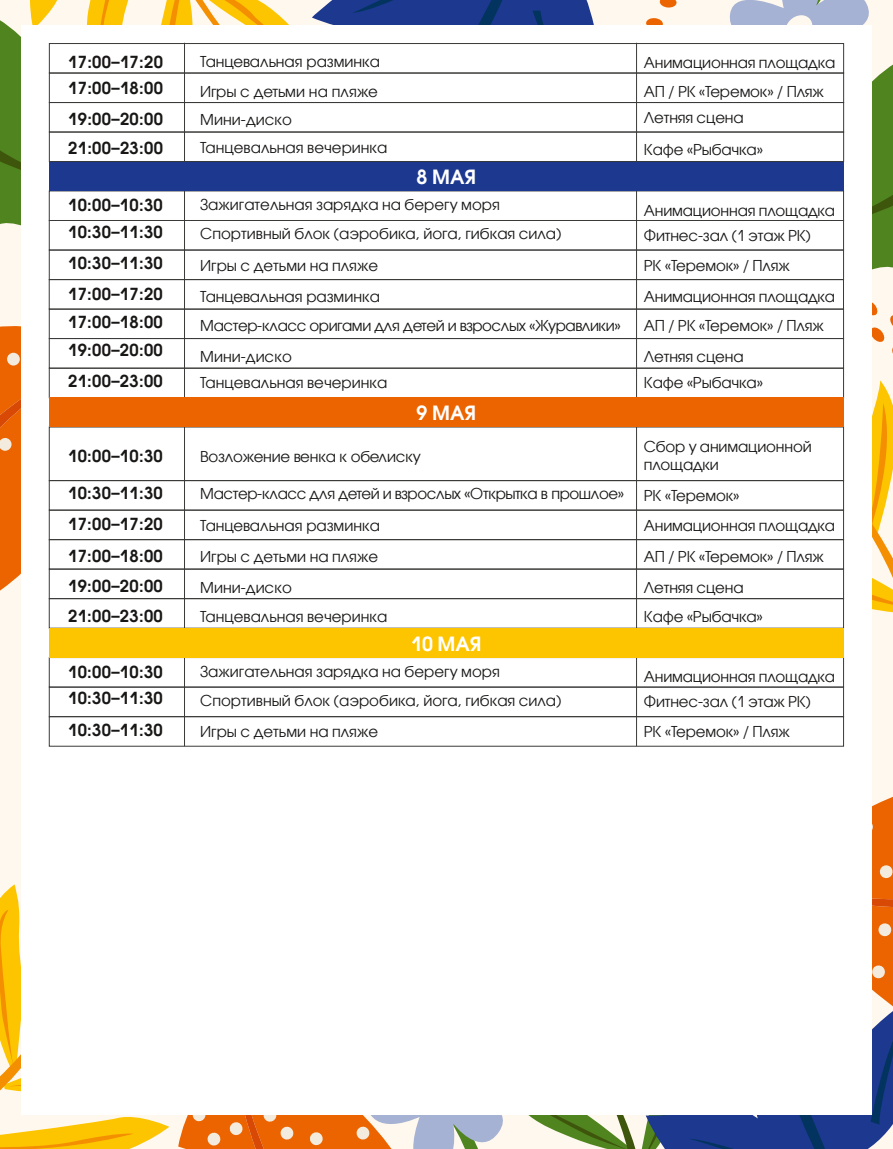
<style>
.page{position:relative;width:893px;height:1149px;background:#fff}
.page>*{position:absolute;margin:0;border:0;box-sizing:border-box;transform-origin:0 0}
.t1{font:700 19.5px "Avant Garde Gothic C";color:#fff}
.t2{font:700 16.5px "Avant Garde Gothic C";letter-spacing:.02em;color:#181716}
.t3{font:15px/29px "Avant Garde Gothic C";letter-spacing:-.01em;color:#181716}
.t4{font:15px "Avant Garde Gothic C";letter-spacing:-.03em;color:#181716}
</style>
<div class="page">
<svg style="left:0;top:187px;width:21px;height:91px;background:#b7c99a"></svg>
<svg style="left:0;top:325px;width:21px;height:268px;background:#ed6d0f"></svg>
<svg style="left:0;top:351px;width:21px;height:81px;background:#e96102"></svg>
<svg style="left:0;top:438px;width:12px;height:12px"></svg>
<div style="left:7px;top:352px;width:13px;height:13px;background:#f3ebde;border-radius:50%"></div>
<svg style="left:872px;top:762px;width:21px;height:82px;background:#f5ac74"></svg>
<svg style="left:872px;top:819px;width:2px;height:14px"></svg>
<div style="left:300px;top:1115px;width:56px;height:33px;background:#ec6400"></div>
<svg style="left:309px;top:1131px;width:14px;height:14px"></svg>
<svg style="left:872px;top:322px;width:21px;height:336px;background:#fcd579"></svg>
<svg style="left:0;top:790px;width:300px;height:358px;background:#f9c059"></svg>
<svg style="left:659px;top:0;width:18px;height:8px"></svg>
<svg style="left:646px;top:18px;width:17px;height:7px"></svg>
<svg style="left:508px;top:0;width:116px;height:25px;background:#6e7db1"></svg>
<svg style="left:532px;top:11px;width:42px;height:14px"></svg>
<svg style="left:0;top:0;width:508px;height:187px;background:#9a9e78"></svg>
<svg style="left:872px;top:110px;width:21px;height:212px;background:#8aa861"></svg>
<svg style="left:872px;top:178px;width:21px;height:53px"></svg>
<svg style="left:356px;top:844px;width:537px;height:304px;background:#84818c"></svg>
<svg style="left:726px;top:0;width:167px;height:110px;background:#bbc5c5"></svg>
<div style="left:21px;top:26px;width:851px;height:1088px;background:#fff"></div>
<hr style="left:636px;top:43px;width:1px;height:703px;background:#3a3a39">
<hr style="left:184px;top:43px;width:1px;height:703px;background:#3a3a39">
<div style="left:49px;top:220px;width:795px;height:30px;border:1px solid #3a3a39"></div>
<div style="left:49px;top:250px;width:795px;height:30px;border:1px solid #3a3a39"></div>
<div style="left:49px;top:279px;width:795px;height:30px;border:1px solid #3a3a39"></div>
<div style="left:49px;top:309px;width:795px;height:29px;border:1px solid #3a3a39"></div>
<div style="left:49px;top:338px;width:795px;height:30px;border:1px solid #3a3a39"></div>
<div style="left:49px;top:368px;width:795px;height:30px;border:1px solid #3a3a39"></div>
<div style="left:49px;top:161px;width:794px;height:30px;background:#1c388f"></div>
<div style="left:49px;top:480px;width:795px;height:30px;border:1px solid #3a3a39"></div>
<div style="left:49px;top:510px;width:795px;height:29px;border:1px solid #3a3a39"></div>
<div style="left:49px;top:539px;width:795px;height:30px;border:1px solid #3a3a39"></div>
<div style="left:49px;top:568px;width:795px;height:30px;border:1px solid #3a3a39"></div>
<div style="left:49px;top:598px;width:795px;height:30px;border:1px solid #3a3a39"></div>
<div style="left:49px;top:397px;width:794px;height:30px;background:#ec6400"></div>
<div style="left:49px;top:686px;width:795px;height:30px;border:1px solid #3a3a39"></div>
<div style="left:49px;top:716px;width:795px;height:30px;border:1px solid #3a3a39"></div>
<div style="left:49px;top:627px;width:794px;height:30px;background:#fdc400"></div>
<div style="left:49px;top:43px;width:795px;height:30px;border:1px solid #3a3a39"></div>
<div style="left:49px;top:73px;width:795px;height:30px;border:1px solid #3a3a39"></div>
<div style="left:49px;top:102px;width:795px;height:30px;border:1px solid #3a3a39"></div>
<div style="left:49px;top:132px;width:795px;height:30px;border:1px solid #3a3a39"></div>
<p class="t2" style="left:68px;top:51px;width:96px">17:00–17:20</p>
<p class="t3" style="left:200px;top:47px;width:181px">Танцевальная разминка</p>
<p class="t3" style="left:644px;top:48px;width:193px">Анимационная площадка<br>АП / РК «Теремок» / Пляж</p>
<p class="t3" style="left:644px;top:102px;width:121px;line-height:31.3px">Летняя сцена<br>Кафе «Рыбачка»</p>
<p class="t2" style="left:68px;top:78px;width:96px">17:00–18:00</p>
<p class="t3" style="left:200px;top:77px;width:179px">Игры с детьми на пляже</p>
<p class="t2" style="left:68px;top:109px;width:96px">19:00–20:00</p>
<p class="t3" style="left:200px;top:105px;width:93px">Мини-диско</p>
<p class="t2" style="left:68px;top:137px;width:96px">21:00–23:00</p>
<p class="t3" style="left:200px;top:133px;width:189px">Танцевальная вечеринка</p>
<h1 class="t1" style="left:417px;top:165px;width:61px">8 МАЯ</h1>
<p class="t2" style="left:68px;top:195px;width:96px">10:00–10:30</p>
<p class="t3" style="left:200px;top:190px;width:301px">Зажигательная зарядка на берегу моря</p>
<p class="t2" style="left:68px;top:221px;width:96px">10:30–11:30</p>
<p class="t3" style="left:200px;top:219px;width:363px">Спортивный блок (аэробика, йога, гибкая сила)</p>
<p class="t2" style="left:68px;top:253px;width:96px">10:30–11:30</p>
<p class="t3" style="left:200px;top:250px;width:179px">Игры с детьми на пляже</p>
<p class="t2" style="left:68px;top:284px;width:96px">17:00–17:20</p>
<p class="t3" style="left:200px;top:282px;width:181px">Танцевальная разминка</p>
<p class="t2" style="left:68px;top:312px;width:96px">17:00–18:00</p>
<p class="t4" style="left:200px;top:316px;width:422px">Мастер-класс оригами для детей и взрослых «Журавлики»</p>
<p class="t2" style="left:68px;top:339px;width:96px">19:00–20:00</p>
<p class="t3" style="left:200px;top:342px;width:93px">Мини-диско</p>
<p class="t2" style="left:68px;top:371px;width:96px">21:00–23:00</p>
<p class="t3" style="left:200px;top:367px;width:189px">Танцевальная вечеринка</p>
<h1 class="t1" style="left:417px;top:401px;width:61px">9 МАЯ</h1>
<p class="t2" style="left:68px;top:445px;width:96px">10:00–10:30</p>
<p class="t3" style="left:200px;top:442px;width:222px">Возложение венка к обелиску</p>
<p class="t2" style="left:68px;top:482px;width:96px">10:30–11:30</p>
<p class="t4" style="left:200px;top:485px;width:425px">Мастер-класс для детей и взрослых «Открытка в прошлое»</p>
<p class="t2" style="left:68px;top:514px;width:96px">17:00–17:20</p>
<p class="t3" style="left:200px;top:510px;width:181px">Танцевальная разминка</p>
<p class="t2" style="left:68px;top:545px;width:96px">17:00–18:00</p>
<p class="t3" style="left:200px;top:542px;width:179px">Игры с детьми на пляже</p>
<p class="t2" style="left:68px;top:576px;width:96px">19:00–20:00</p>
<p class="t3" style="left:200px;top:572px;width:93px">Мини-диско</p>
<p class="t2" style="left:68px;top:605px;width:96px">21:00–23:00</p>
<p class="t3" style="left:200px;top:602px;width:189px">Танцевальная вечеринка</p>
<h1 class="t1" style="left:411px;top:631px;width:72px">10 МАЯ</h1>
<p class="t2" style="left:68px;top:661px;width:96px">10:00–10:30</p>
<p class="t3" style="left:200px;top:657px;width:301px">Зажигательная зарядка на берегу моря</p>
<p class="t2" style="left:68px;top:688px;width:96px">10:30–11:30</p>
<p class="t3" style="left:200px;top:685px;width:363px">Спортивный блок (аэробика, йога, гибкая сила)</p>
<p class="t2" style="left:68px;top:719px;width:96px">10:30–11:30</p>
<p class="t3" style="left:200px;top:717px;width:179px">Игры с детьми на пляже</p>
<p class="t3" style="left:644px;top:196px;width:193px">Анимационная площадка</p>
<p class="t3" style="left:644px;top:221px;width:169px">Фитнес-зал (1 этаж РК)</p>
<p class="t3" style="left:644px;top:250px;width:147px">РК «Теремок» / Пляж</p>
<p class="t3" style="left:644px;top:282px;width:193px">Анимационная площадка</p>
<p class="t3" style="left:644px;top:311px;width:182px">АП / РК «Теремок» / Пляж</p>
<p class="t3" style="left:644px;top:342px;width:101px">Летняя сцена</p>
<p class="t3" style="left:644px;top:367px;width:121px">Кафе «Рыбачка»</p>
<p class="t3" style="left:644px;top:437px;width:169px;line-height:18px">Сбор у анимационной площадки</p>
<p class="t3" style="left:644px;top:480px;width:97px">РК «Теремок»</p>
<p class="t3" style="left:644px;top:510px;width:193px">Анимационная площадка</p>
<p class="t3" style="left:644px;top:542px;width:182px">АП / РК «Теремок» / Пляж</p>
<p class="t3" style="left:644px;top:572px;width:101px">Летняя сцена</p>
<p class="t3" style="left:644px;top:602px;width:121px">Кафе «Рыбачка»</p>
<p class="t3" style="left:644px;top:664px;width:193px;line-height:25px">Анимационная площадка<br>Фитнес-зал (1 этаж РК)</p>
<p class="t3" style="left:644px;top:717px;width:147px">РК «Теремок» / Пляж</p>
</div>
